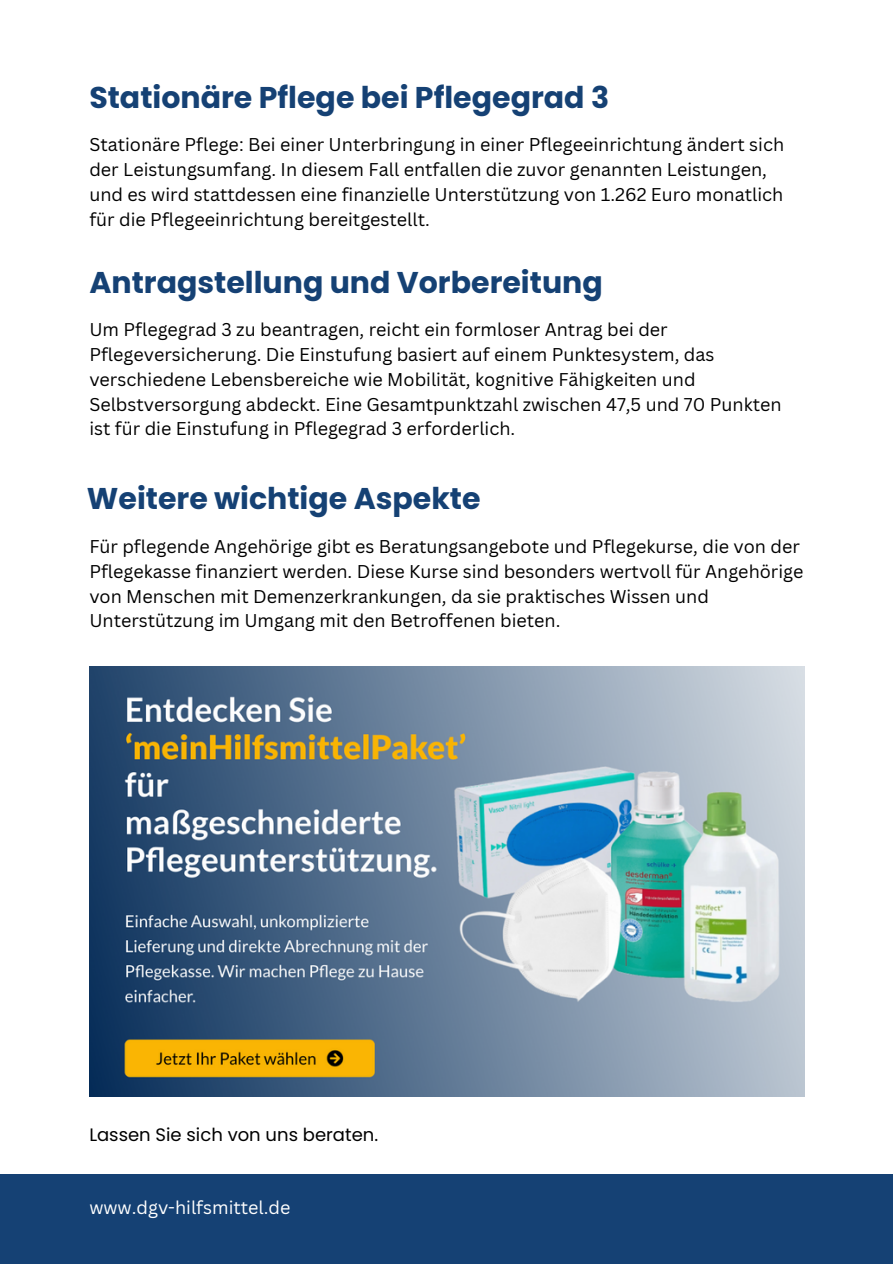
<style>
.page{position:relative;width:893px;height:1264px;background:#fff}
.page>*{position:absolute;margin:0;border:0;box-sizing:border-box;transform-origin:0 0}
.t1{font:700 30px "Poppins";color:#154174}
.t2{font:18px/24.8px "Canva Sans";color:#000}
.t3{font:18px "Poppins";color:#000}
.t4{font:18px "Canva Sans";color:#fff}
</style>
<div class="page">
<div style="left:0;top:1174px;width:892px;height:89px;background:#154174"></div>
<img style="left:89px;top:666px;width:715px;height:430px">
<p class="t1" style="left:89px;top:76px;width:521px">Stationäre Pflege bei Pflegegrad 3</p>
<p class="t2" style="left:89px;top:132px;width:696px">Stationäre Pflege: Bei einer Unterbringung in einer Pflegeeinrichtung ändert sich der Leistungsumfang. In diesem Fall entfallen die zuvor genannten Leistungen, und es wird stattdessen eine finanzielle Unterstützung von 1.262 Euro monatlich für die Pflegeeinrichtung bereitgestellt.</p>
<p class="t1" style="left:89px;top:261px;width:515px">Antragstellung und Vorbereitung</p>
<p class="t2" style="left:89px;top:317px;width:693px">Um Pflegegrad 3 zu beantragen, reicht ein formloser Antrag bei der Pflegeversicherung. Die Einstufung basiert auf einem Punktesystem, das verschiedene Lebensbereiche wie Mobilität, kognitive Fähigkeiten und Selbstversorgung abdeckt. Eine Gesamtpunktzahl zwischen 47,5 und 70 Punkten ist für die Einstufung in Pflegegrad 3 erforderlich.</p>
<p class="t1" style="left:87px;top:478px;width:395px">Weitere wichtige Aspekte</p>
<p class="t2" style="left:89px;top:533px;width:715px">Für pflegende Angehörige gibt es Beratungsangebote und Pflegekurse, die von der Pflegekasse finanziert werden. Diese Kurse sind besonders wertvoll für Angehörige von Menschen mit Demenzerkrankungen, da sie praktisches Wissen und Unterstützung im Umgang mit den Betroffenen bieten.</p>
<p class="t3" style="left:89px;top:1122px;width:290px">Lassen Sie sich von uns beraten.</p>
<p class="t4" style="left:89px;top:1195px;width:203px">www.dgv-hilfsmittel.de</p>
</div>
